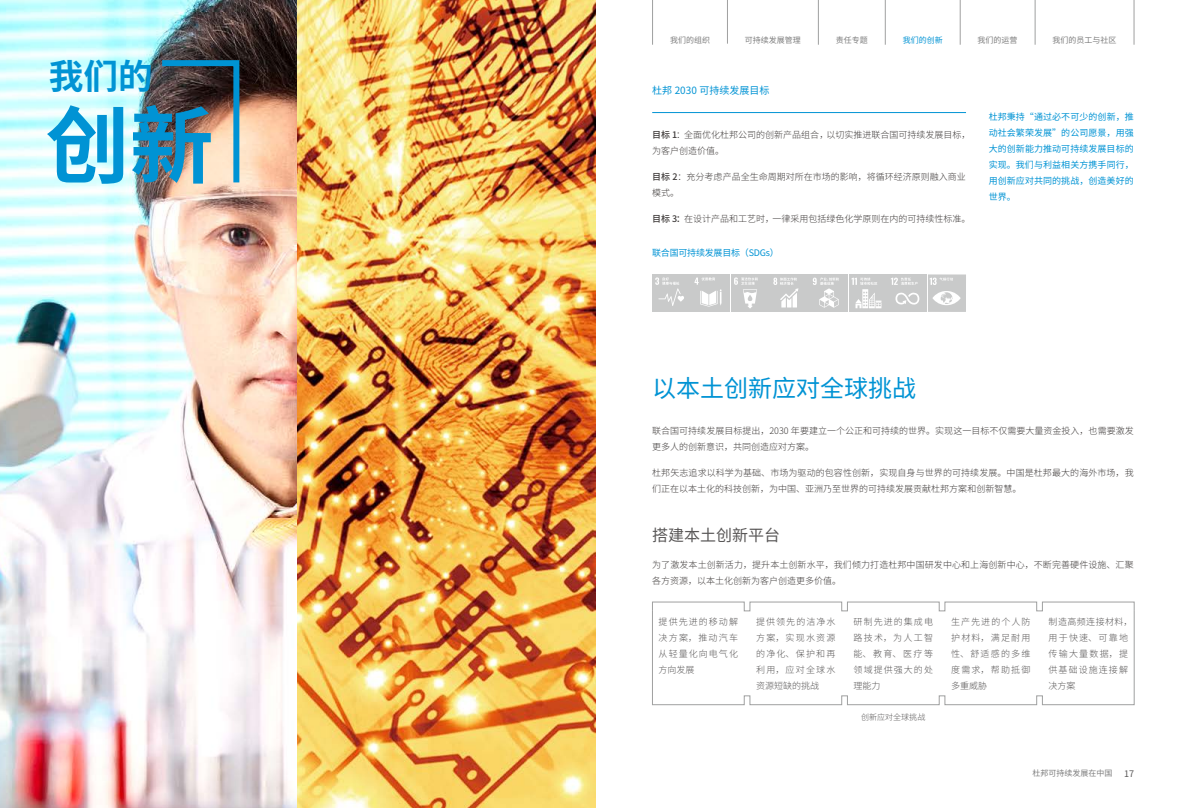
<style>
.page{position:relative;width:1191px;height:808px;background:#fff}
.page>*{position:absolute;margin:0;border:0;box-sizing:border-box;transform-origin:0 0}
.t1{font:700 84.1px "Source Han Sans CN";color:#0093d4}
.t2{font:700 34.7px "Source Han Sans CN";color:#0093d4}
.t3{font:24px "Source Han Sans CN";color:#0093d4}
.t4{font:16px "Source Han Sans CN";color:#595757}
.t5{font:10px "Source Han Sans CN";color:#0093d4}
.t6{font:300 9px/16px "Source Han Sans CN";color:#3e3a39}
.t7{font:300 9px/16px "Source Han Sans CN";letter-spacing:.115em;color:#595757;text-align:justify}
.t8{font:9px/16px "Source Han Sans CN";letter-spacing:.01em;color:#0093d4;text-align:justify}
.t9{font:9px "Source Han Sans CN";letter-spacing:-.025em;color:#0093d4}
.t10{font:9px "Source Han Sans CN";color:#595757}
.t11{font:8px "Source Han Sans CN";color:#7d7d7d}
.t12{font:300 8px "Source Han Sans CN";color:#595757}
.t13{font:8px "Source Han Sans CN";color:#0093d4}
.s1{font-weight:500}
</style>
<div class="page">
<hr style="left:885px;top:0;width:1px;height:45px;background:#9fa0a0">
<hr style="left:960px;top:0;width:1px;height:45px;background:#9fa0a0">
<hr style="left:1035px;top:0;width:1px;height:45px;background:#9fa0a0">
<hr style="left:1133px;top:0;width:1px;height:45px;background:#9fa0a0">
<hr style="left:818px;top:0;width:1px;height:45px;background:#9fa0a0">
<hr style="left:727px;top:0;width:1px;height:44px;background:#9fa0a0">
<hr style="left:652px;top:0;width:1px;height:45px;background:#9fa0a0">
<img style="left:0;top:0;width:595px;height:808px">
<img style="left:156px;top:57px;width:86px;height:131px">
<svg style="left:652px;top:611px;width:482px;height:94px"></svg>
<svg style="left:652px;top:601px;width:482px;height:10px"></svg>
<div style="left:652px;top:274px;width:38px;height:38px;background:#c9caca"></div>
<svg style="left:655px;top:277px;width:29px;height:29px"></svg>
<div style="left:691px;top:274px;width:38px;height:38px;background:#c9caca"></div>
<svg style="left:694px;top:277px;width:27px;height:30px"></svg>
<div style="left:731px;top:274px;width:38px;height:38px;background:#c9caca"></div>
<svg style="left:734px;top:277px;width:24px;height:32px"></svg>
<div style="left:770px;top:274px;width:38px;height:38px;background:#c9caca"></div>
<svg style="left:773px;top:278px;width:25px;height:29px"></svg>
<div style="left:809px;top:274px;width:39px;height:38px;background:#c9caca"></div>
<svg style="left:813px;top:277px;width:26px;height:31px"></svg>
<div style="left:849px;top:274px;width:38px;height:38px;background:#c9caca"></div>
<svg style="left:851px;top:278px;width:30px;height:30px"></svg>
<div style="left:888px;top:274px;width:38px;height:38px;background:#c9caca"></div>
<svg style="left:891px;top:278px;width:26px;height:7px"></svg>
<svg style="left:895px;top:292px;width:24px;height:13px"></svg>
<div style="left:928px;top:274px;width:38px;height:38px;background:#c9caca"></div>
<svg style="left:929px;top:278px;width:24px;height:7px"></svg>
<svg style="left:932px;top:291px;width:28px;height:14px"></svg>
<hr style="left:652px;top:112px;width:314px;height:1px;background:#0093d4">
<h2 class="t2" style="left:49px;top:57px;width:106px">我们的</h2>
<h1 class="t1" style="left:45px;top:98px;width:170px">创新</h1>
<p class="t11" style="left:670px;top:35px;width:41px">我们的组织</p>
<p class="t11" style="left:745px;top:35px;width:57px">可持续发展管理</p>
<p class="t11" style="left:836px;top:35px;width:33px">责任专题</p>
<p class="t13" style="left:902px;top:35px;width:41px">我们的创新</p>
<p class="t11" style="left:977px;top:35px;width:41px">我们的运营</p>
<p class="t11" style="left:1052px;top:35px;width:65px">我们的员工与社区</p>
<p class="t5" style="left:652px;top:85px;width:119px">杜邦 2030 可持续发展目标</p>
<p class="t6" style="left:652px;top:127px;width:320px"><span class="s1">目标 1</span>：全面优化杜邦公司的创新产品组合，以切实推进联合国可持续发展目标，为客户创造价值。</p>
<p class="t6" style="left:652px;top:169px;width:315px"><span class="s1">目标 2</span>：充分考虑产品全生命周期对所在市场的影响，将循环经济原则融入商业模式。</p>
<p class="t6" style="left:652px;top:211px;width:320px"><span class="s1">目标 3：</span>在设计产品和工艺时，一律采用包括绿色化学原则在内的可持续性标准。</p>
<p class="t9" style="left:652px;top:248px;width:128px">联合国可持续发展目标（SDGs）</p>
<p class="t8" style="left:988px;top:109px;width:147px">杜邦秉持“通过必不可少的创新，推动社会繁荣发展”的公司愿景，用强大的创新能力推动可持续发展目标的实现。我们与利益相关方携手同行，用创新应对共同的挑战，创造美好的世界。</p>
<h3 class="t3" style="left:652px;top:375px;width:265px">以本土创新应对全球挑战</h3>
<p class="t6" style="left:652px;top:423px;width:483px">联合国可持续发展目标提出，2030 年要建立一个公正和可持续的世界。实现这一目标不仅需要大量资金投入，也需要激发更多人的创新意识，共同创造应对方案。</p>
<p class="t6" style="left:652px;top:464px;width:483px">杜邦矢志追求以科学为基础、市场为驱动的包容性创新，实现自身与世界的可持续发展。中国是杜邦最大的海外市场，我们正在以本土化的科技创新，为中国、亚洲乃至世界的可持续发展贡献杜邦方案和创新智慧。</p>
<h3 class="t4" style="left:652px;top:526px;width:129px">搭建本土创新平台</h3>
<p class="t6" style="left:652px;top:557px;width:483px">为了激发本土创新活力，提升本土创新水平，我们倾力打造杜邦中国研发中心和上海创新中心，不断完善硬件设施、汇聚各方资源，以本土化创新为客户创造更多价值。</p>
<p class="t7" style="left:658px;top:614px;width:81px">提供先进的移动解决方案，推动汽车从轻量化向电气化方向发展</p>
<p class="t7" style="left:756px;top:614px;width:81px">提供领先的洁净水方案，实现水资源的净化、保护和再利用，应对全球水资源短缺的挑战</p>
<p class="t7" style="left:853px;top:614px;width:81px">研制先进的集成电路技术，为人工智能、教育、医疗等领域提供强大的处理能力</p>
<p class="t7" style="left:951px;top:614px;width:81px">生产先进的个人防护材料，满足耐用性、舒适感的多维度需求，帮助抵御多重威胁</p>
<p class="t7" style="left:1048px;top:614px;width:85px;text-align:left">制造高频连接材料，用于快速、可靠地传输大量数据，提供基础设施连接解决方案</p>
<p class="t12" style="left:861px;top:713px;width:65px">创新应对全球挑战</p>
<p class="t11" style="left:1032px;top:769px;width:81px">杜邦可持续发展在中国</p>
<p class="t10" style="left:1124px;top:768px;width:11px">17</p>
</div>
